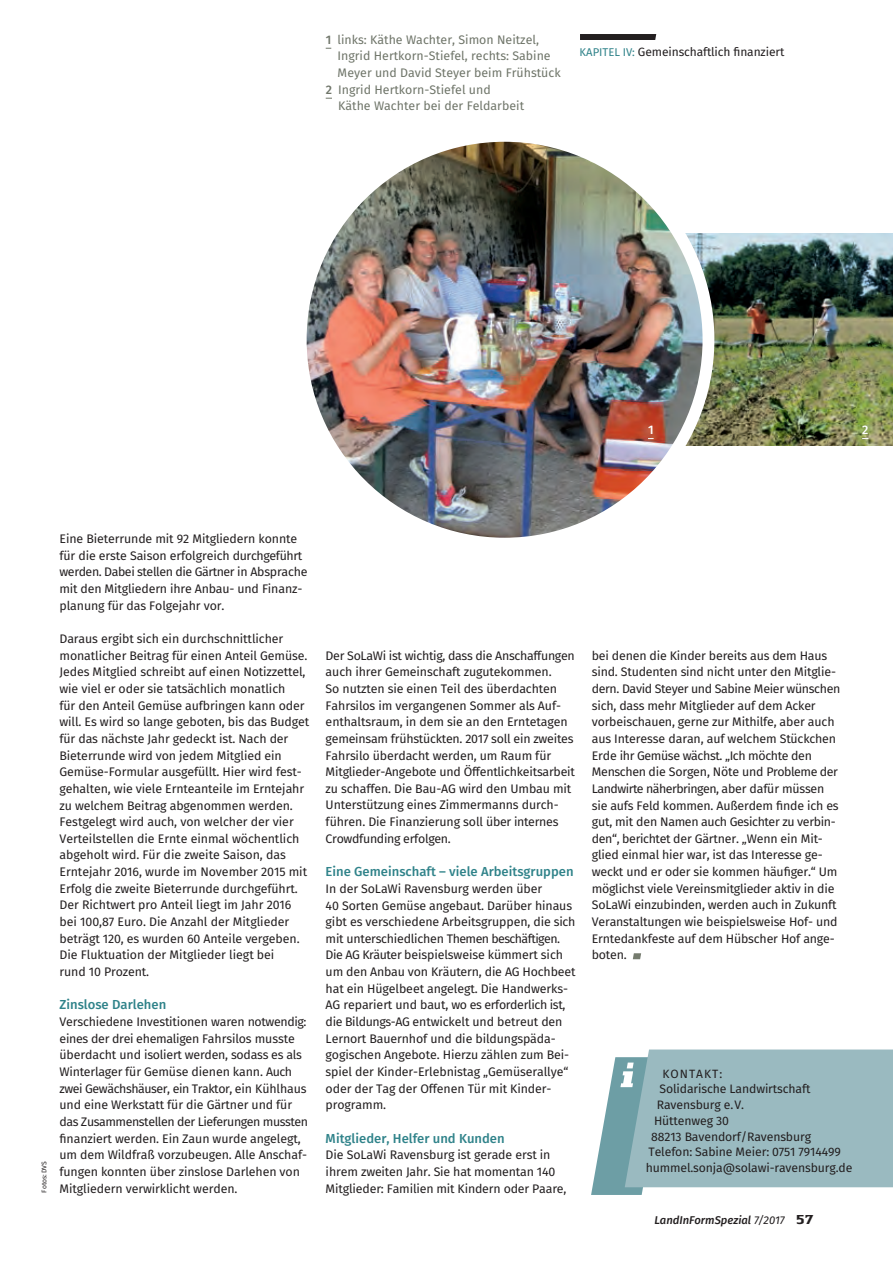
<style>
.page{position:relative;width:893px;height:1263px;background:#fff}
.page>*{position:absolute;margin:0;border:0;box-sizing:border-box;transform-origin:0 0}
.t1{font:500 13.05px "Fira Sans";color:#30838a}
.t2{font:12.3px/16.6px "Fira Sans";letter-spacing:-.01em;color:#231f20}
.t3{font:12.3px "Fira Sans";color:#6f7569}
.t4{font:500 12.3px "Fira Sans";color:#fff}
.t5{font:12.15px "Fira Sans";letter-spacing:-.01em;color:#231f20}
.t6{font:12px "Fira Sans";letter-spacing:-.01em;color:#231f20}
.t7{font:12px "Fira Sans";letter-spacing:.085em;color:#231f20}
.t8{font:italic 500 11.25px "Fira Sans";color:#231f20}
.t9{font:6.75px "Fira Sans";letter-spacing:-.01em;color:#231f20}
.s1{font-weight:500}
.s2{font-size:11.25px;color:#30838a}
.s3{font-weight:400}
.s4{font-family:"Authentic Sans Std";font-weight:700;font-style:normal;font-size:13.5px}
</style>
<div class="page">
<svg style="left:633px;top:953px;width:8px;height:6px"></svg>
<svg style="left:591px;top:1049px;width:302px;height:146px;background:#9fbec3"></svg>
<img style="left:708px;top:234px;width:185px;height:212px">
<img style="left:308px;top:143px;width:400px;height:393px">
<div style="left:295px;top:130px;width:419px;height:419px;border:12px solid #fff;border-radius:50%"></div>
<svg style="left:580px;top:34px;width:76px;height:6px"></svg>
<p class="t3" style="left:326px;top:31px;width:215px"><span class="s1">1</span> links: Käthe Wachter, Simon Neitzel,</p>
<p class="t3" style="left:337px;top:47px;width:215px">Ingrid Hertkorn-Stiefel, rechts: Sabine</p>
<p class="t3" style="left:337px;top:64px;width:225px">Meyer und David Steyer beim Frühstück</p>
<p class="t3" style="left:326px;top:81px;width:167px"><span class="s1">2</span> Ingrid Hertkorn-Stiefel und</p>
<p class="t3" style="left:338px;top:97px;width:187px">Käthe Wachter bei der Feldarbeit</p>
<p class="t6" style="left:580px;top:44px;width:206px"><span class="s2">KAPITEL IV:</span> Gemeinschaftlich finanziert</p>
<p class="t4" style="left:648px;top:421px;width:7px">1</p>
<p class="t4" style="left:862px;top:421px;width:8px">2</p>
<p class="t9" style="left:39px;top:1192px;width:33px;rotate:-90deg">Fotos: DVS</p>
<p class="t2" style="left:60px;top:531px;width:249px">Eine Bieterrunde mit 92 Mitgliedern konnte für die erste Saison erfolgreich durchgeführt werden. Dabei stellen die Gärtner in Absprache mit den Mitgliedern ihre Anbau- und Finanz&shy;planung für das Folgejahr vor.</p>
<p class="t2" style="left:60px;top:631px;width:251px">Daraus ergibt sich ein durchschnittlicher monatlicher Beitrag für einen Anteil Gemüse.<br>Jedes Mitglied schreibt auf einen Notizzettel, wie viel er oder sie tatsächlich monatlich<br>für den Anteil Gemüse aufbringen kann oder will. Es wird so lange geboten, bis das Budget für das nächste Jahr gedeckt ist. Nach der Bieterrunde wird von jedem Mitglied ein Gemüse-Formular ausgefüllt. Hier wird fest&shy;gehalten, wie viele Ernteanteile im Erntejahr zu welchem Beitrag abgenommen werden.<br>Festgelegt wird auch, von welcher der vier Verteilstellen die Ernte einmal wöchentlich abgeholt wird. Für die zweite Saison, das Erntejahr 2016, wurde im November 2015 mit Erfolg die zweite Bieterrunde durchgeführt.<br>Der Richtwert pro Anteil liegt im Jahr 2016 bei 100,87 Euro. Die Anzahl der Mitglieder beträgt 120, es wurden 60 Anteile vergeben.<br>Die Fluktuation der Mitglieder liegt bei<br>rund 10 Prozent.</p>
<p class="t1" style="left:60px;top:996px;width:108px">Zinslose Darlehen</p>
<p class="t2" style="left:60px;top:1014px;width:250px">Verschiedene Investitionen waren notwendig: eines der drei ehemaligen Fahrsilos musste überdacht und isoliert werden, sodass es als Winterlager für Gemüse dienen kann. Auch zwei Gewächshäuser, ein Traktor, ein Kühlhaus und eine Werkstatt für die Gärtner und für das Zusammenstellen der Lieferungen mussten finanziert werden. Ein Zaun wurde angelegt, um dem Wildfraß vorzubeugen. Alle Anschaf&shy;fungen konnten über zinslose Darlehen von Mitgliedern verwirklicht werden.</p>
<p class="t2" style="left:326px;top:648px;width:251px">Der SoLaWi ist wichtig, dass die Anschaffungen auch ihrer Gemeinschaft zugutekommen.<br>So nutzten sie einen Teil des überdachten Fahrsilos im vergangenen Sommer als Auf&shy;enthaltsraum, in dem sie an den Erntetagen gemeinsam frühstückten. 2017 soll ein zweites Fahrsilo überdacht werden, um Raum für Mitglieder-Angebote und Öffentlichkeitsarbeit zu schaffen. Die Bau-AG wird den Umbau mit Unterstützung eines Zimmermanns durch&shy;führen. Die Finanzierung soll über internes Crowdfunding erfolgen.</p>
<p class="t1" style="left:326px;top:862px;width:249px">Eine Gemeinschaft – viele Arbeitsgruppen</p>
<p class="t2" style="left:326px;top:881px;width:251px">In der SoLaWi Ravensburg werden über<br>40 Sorten Gemüse angebaut. Darüber hinaus gibt es verschiedene Arbeitsgruppen, die sich mit unterschiedlichen Themen beschäftigen.<br>Die AG Kräuter beispielsweise kümmert sich um den Anbau von Kräutern, die AG Hochbeet hat ein Hügelbeet angelegt. Die Handwerks-AG repariert und baut, wo es erforderlich ist, die Bildungs-AG entwickelt und betreut den Lernort Bauernhof und die bildungspäda&shy;gogischen Angebote. Hierzu zählen zum Bei&shy;spiel der Kinder-Erlebnistag „Gemüserallye“ oder der Tag der Offenen Tür mit Kinder&shy;programm.</p>
<p class="t1" style="left:326px;top:1129px;width:181px">Mitglieder, Helfer und Kunden</p>
<p class="t2" style="left:326px;top:1147px;width:242px">Die SoLaWi Ravensburg ist gerade erst in ihrem zweiten Jahr. Sie hat momentan 140<br>Mitglieder: Familien mit Kindern oder Paare,</p>
<p class="t2" style="left:592px;top:648px;width:250px">bei denen die Kinder bereits aus dem Haus sind. Studenten sind nicht unter den Mitglie&shy;dern. David Steyer und Sabine Meier wünschen sich, dass mehr Mitglieder auf dem Acker vorbeischauen, gerne zur Mithilfe, aber auch aus Interesse daran, auf welchem Stückchen Erde ihr Gemüse wächst. „Ich möchte den Menschen die Sorgen, Nöte und Probleme der Landwirte näherbringen, aber dafür müssen sie aufs Feld kommen. Außerdem finde ich es gut, mit den Namen auch Gesichter zu verbin&shy;den“, berichtet der Gärtner. „Wenn ein Mit&shy;glied einmal hier war, ist das Interesse ge&shy;weckt und er oder sie kommen häufiger.“ Um möglichst viele Vereinsmitglieder aktiv in die SoLaWi einzubinden, werden auch in Zukunft Veranstaltungen wie beispielsweise Hof- und Erntedankfeste auf dem Hübscher Hof ange&shy;boten.</p>
<p class="t7" style="left:662px;top:1065px;width:61px">KONTAKT:</p>
<p class="t5" style="left:660px;top:1081px;width:152px">Solidarische Landwirtschaft</p>
<p class="t5" style="left:657px;top:1096px;width:89px">Ravensburg e.V.</p>
<p class="t5" style="left:654px;top:1112px;width:76px">Hüttenweg 30</p>
<p class="t5" style="left:651px;top:1128px;width:161px">88213 Bavendorf/Ravensburg</p>
<p class="t5" style="left:648px;top:1144px;width:194px">Telefon: Sabine Meier: 0751 7914499</p>
<p class="t5" style="left:646px;top:1159px;width:208px">hummel.sonja@solawi-ravensburg.de</p>
<p class="t8" style="left:654px;top:1212px;width:161px">LandInFormSpezial <span class="s3">7/2017</span> <span class="s4">57</span></p>
</div>
